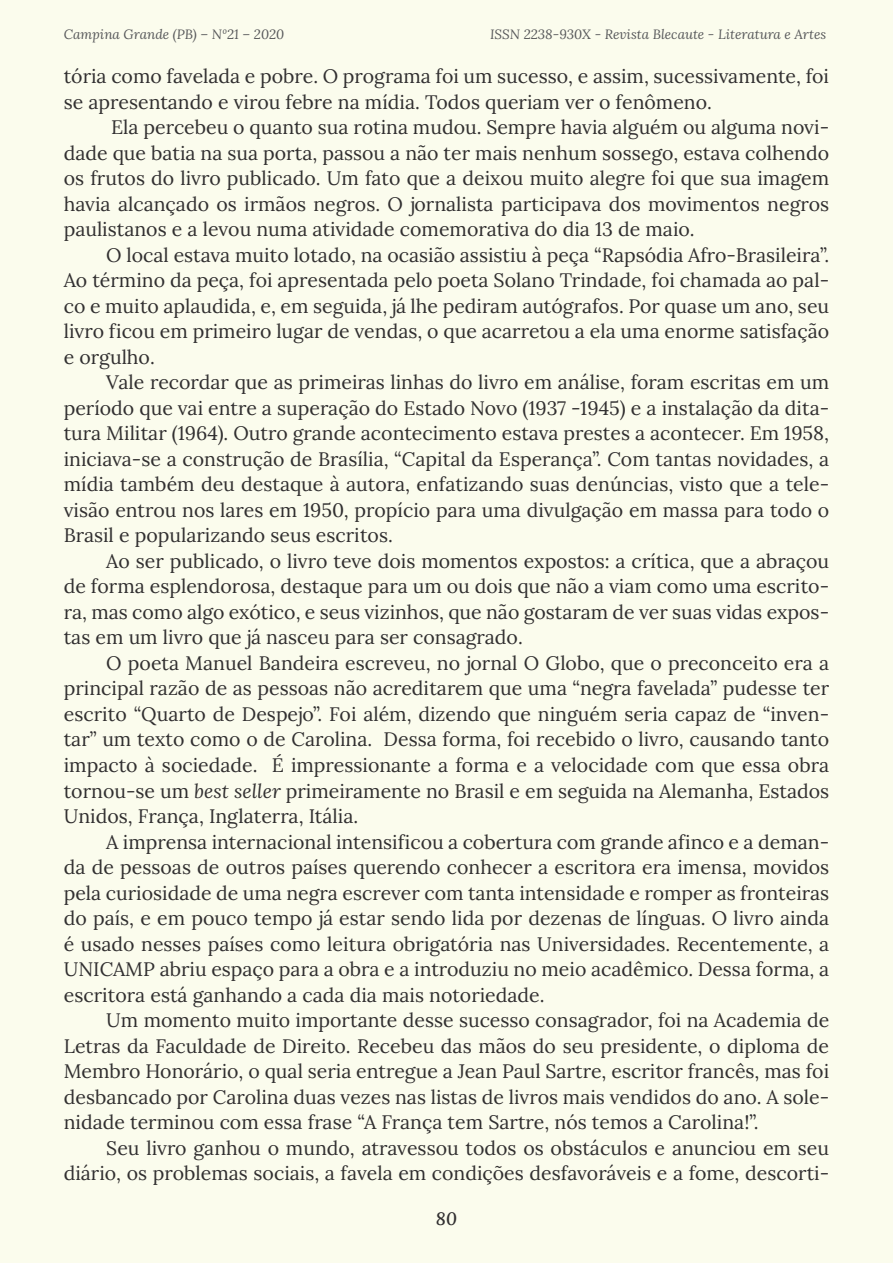
<style>
.page{position:relative;width:893px;height:1263px;background:#fbfced}
.page>*{position:absolute;margin:0;border:0;box-sizing:border-box;transform-origin:0 0}
.TEXTO_GERAL{font:19.5px/25.5px "Lora";color:#312f30;text-align:justify}
.t1{font:italic 500 18px "Lora";color:#312f30}
.t2{font:italic 13.5px "Lora";color:#57585a}
.s1{font-style:italic}
</style>
<div class="page">
<p class="t2" style="left:64px;top:25px;width:222px">Campina Grande (PB) – Nº21 – 2020</p>
<p class="t2" style="left:490px;top:25px;width:338px">ISSN 2238-930X - Revista Blecaute - Literatura e Artes</p>
<p class="TEXTO_GERAL" style="left:64px;top:62px;width:767px">tória como favelada e pobre. O programa foi um sucesso, e assim, sucessivamente, foi se apresentando e virou febre na mídia. Todos queriam ver o fenômeno.</p>
<p class="TEXTO_GERAL" style="left:64px;top:113px;width:767px;text-indent:47px">Ela percebeu o quanto sua rotina mudou. Sempre havia alguém ou alguma novi&shy;dade que batia na sua porta, passou a não ter mais nenhum sossego, estava colhendo os frutos do livro publicado. Um fato que a deixou muito alegre foi que sua imagem havia alcançado os irmãos negros. O jornalista participava dos movimentos negros paulistanos e a levou numa atividade comemorativa do dia 13 de maio.</p>
<p class="TEXTO_GERAL" style="left:64px;top:241px;width:767px;text-indent:43px">O local estava muito lotado, na ocasião assistiu à peça “Rapsódia Afro-Brasileira”.<br>Ao término da peça, foi apresentada pelo poeta Solano Trindade, foi chamada ao pal&shy;co e muito aplaudida, e, em seguida, já lhe pediram autógrafos. Por quase um ano, seu livro ficou em primeiro lugar de vendas, o que acarretou a ela uma enorme satisfação e orgulho.</p>
<p class="TEXTO_GERAL" style="left:64px;top:368px;width:767px;text-indent:43px">Vale recordar que as primeiras linhas do livro em análise, foram escritas em um período que vai entre a superação do Estado Novo (1937 -1945) e a instalação da dita&shy;tura Militar (1964). Outro grande acontecimento estava prestes a acontecer. Em 1958, iniciava-se a construção de Brasília, “Capital da Esperança”. Com tantas novidades, a mídia também deu destaque à autora, enfatizando suas denúncias, visto que a tele&shy;visão entrou nos lares em 1950, propício para uma divulgação em massa para todo o Brasil e popularizando seus escritos.</p>
<p class="TEXTO_GERAL" style="left:64px;top:547px;width:767px;text-indent:43px">Ao ser publicado, o livro teve dois momentos expostos: a crítica, que a abraçou de forma esplendorosa, destaque para um ou dois que não a viam como uma escrito&shy;ra, mas como algo exótico, e seus vizinhos, que não gostaram de ver suas vidas expos&shy;tas em um livro que já nasceu para ser consagrado.</p>
<p class="TEXTO_GERAL" style="left:64px;top:649px;width:767px;text-indent:43px">O poeta Manuel Bandeira escreveu, no jornal O Globo, que o preconceito era a principal razão de as pessoas não acreditarem que uma “negra favelada” pudesse ter escrito “Quarto de Despejo”. Foi além, dizendo que ninguém seria capaz de “inven&shy;tar” um texto como o de Carolina. Dessa forma, foi recebido o livro, causando tanto impacto à sociedade. É impressionante a forma e a velocidade com que essa obra tornou-se um <span class="s1">best seller</span> primeiramente no Brasil e em seguida na Alemanha, Estados Unidos, França, Inglaterra, Itália.</p>
<p class="TEXTO_GERAL" style="left:64px;top:827px;width:767px;text-indent:43px">A imprensa internacional intensificou a cobertura com grande afinco e a deman&shy;da de pessoas de outros países querendo conhecer a escritora era imensa, movidos pela curiosidade de uma negra escrever com tanta intensidade e romper as fronteiras do país, e em pouco tempo já estar sendo lida por dezenas de línguas. O livro ainda é usado nesses países como leitura obrigatória nas Universidades. Recentemente, a UNICAMP abriu espaço para a obra e a introduziu no meio acadêmico. Dessa forma, a escritora está ganhando a cada dia mais notoriedade.</p>
<p class="TEXTO_GERAL" style="left:64px;top:1006px;width:767px;text-indent:43px">Um momento muito importante desse sucesso consagrador, foi na Academia de Letras da Faculdade de Direito. Recebeu das mãos do seu presidente, o diploma de Membro Honorário, o qual seria entregue a Jean Paul Sartre, escritor francês, mas foi desbancado por Carolina duas vezes nas listas de livros mais vendidos do ano. A sole&shy;nidade terminou com essa frase “A França tem Sartre, nós temos a Carolina!”.</p>
<p class="TEXTO_GERAL" style="left:64px;top:1133px;width:767px;text-align:right">Seu livro ganhou o mundo, atravessou todos os obstáculos e anunciou em seu diário, os problemas sociais, a favela em condições desfavoráveis e a fome, descorti-</p>
<p class="t1" style="left:436px;top:1206px;width:23px">80</p>
</div>
